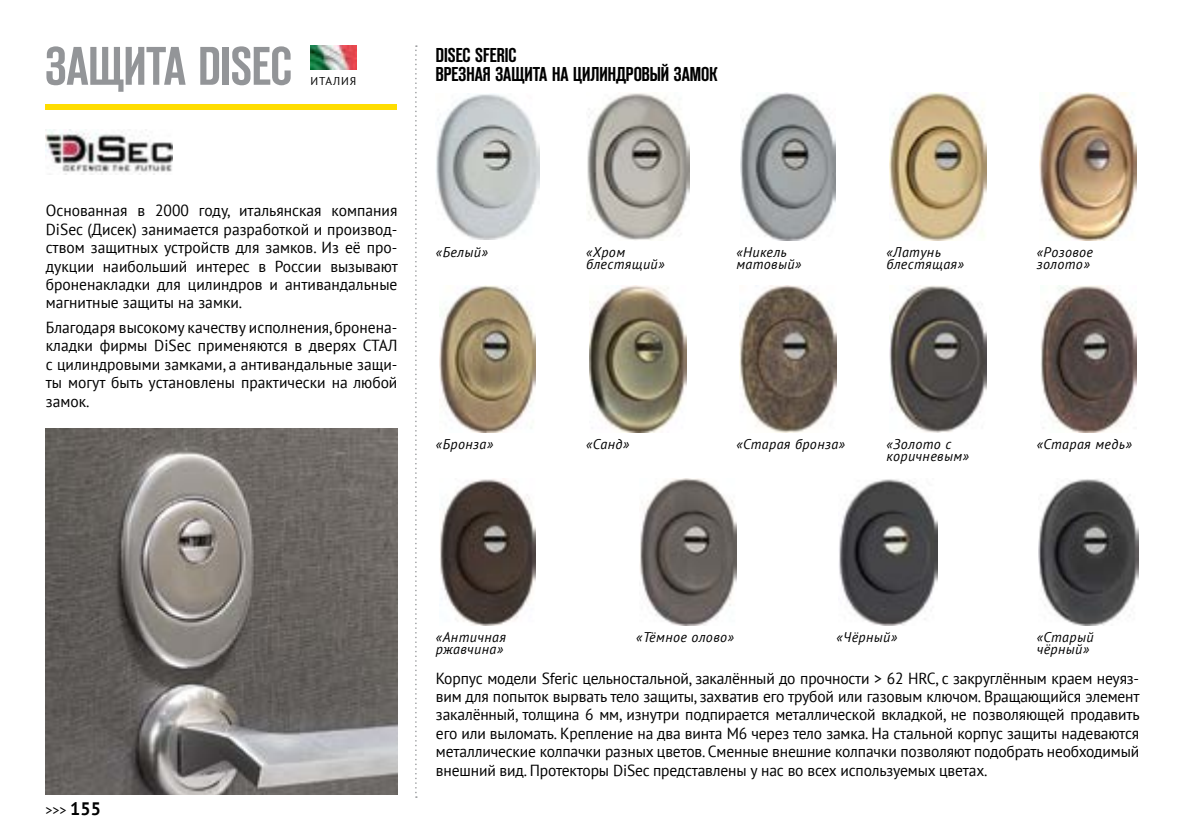
<style>
.page{position:relative;width:1191px;height:840px;background:#fff}
.page>*{position:absolute;margin:0;border:0;box-sizing:border-box;transform-origin:0 0}
.t1{font:54px "Reforma Grotesk Demi C";color:#939598}
.t2{font:20px/19px "Reforma Grotesk Demi C";color:#000}
.t3{font:16px/18.4px "PT Sans";color:#000;text-align:justify}
.t4{font:italic 14px/12px "PT Sans";letter-spacing:.03em;color:#000}
.t5{font:14px "PT Sans";color:#000}
.t6{font:11.4px "PT Sans";letter-spacing:.08em;color:#000}
.s1{font-weight:700;font-size:18px}
</style>
<div class="page">
<img style="left:640px;top:478px;width:96px;height:147px">
<img style="left:440px;top:478px;width:96px;height:147px">
<img style="left:839px;top:479px;width:98px;height:146px">
<img style="left:1038px;top:479px;width:100px;height:146px">
<img style="left:46px;top:130px;width:127px;height:44px">
<img style="left:46px;top:428px;width:351px;height:366px">
<div style="left:45px;top:104px;width:352px;height:6px;background:#fd0"></div>
<img style="left:436px;top:93px;width:103px;height:146px">
<img style="left:587px;top:93px;width:102px;height:147px">
<img style="left:1039px;top:93px;width:97px;height:147px">
<img style="left:889px;top:93px;width:97px;height:147px">
<img style="left:439px;top:285px;width:97px;height:147px">
<img style="left:739px;top:285px;width:97px;height:148px">
<img style="left:589px;top:285px;width:97px;height:147px">
<img style="left:890px;top:285px;width:96px;height:148px">
<img style="left:740px;top:93px;width:95px;height:147px">
<img style="left:1040px;top:285px;width:96px;height:148px">
<img style="left:310px;top:46px;width:47px;height:23px">
<svg style="left:415px;top:45px;width:2px;height:752px"></svg>
<h1 class="t1" style="left:45px;top:37px;width:248px">ЗАЩИТА DISEC</h1>
<p class="t2" style="left:436px;top:46px;width:283px">DISEC SFERIC<br>ВРЕЗНАЯ ЗАЩИТА НА ЦИЛИНДРОВЫЙ ЗАМОК</p>
<p class="t6" style="left:310px;top:74px;width:47px">ИТАЛИЯ</p>
<p class="t3" style="left:46px;top:201px;width:353px">Основанная в 2000 году, итальянская компания DiSec (Дисек) занимается разработкой и производ&shy;ством защитных устройств для замков. Из её про&shy;дукции наибольший интерес в России вызывают броненакладки для цилиндров и антивандальные магнитные защиты на замки.</p>
<p class="t3" style="left:46px;top:317px;width:353px">Благодаря высокому качеству исполнения, бронена&shy;кладки фирмы DiSec применяются в дверях СТАЛ с цилиндровыми замками, а антивандальные защи&shy;ты могут быть установлены практически на любой замок.</p>
<p class="t4" style="left:436px;top:245px;width:53px">«Белый»</p>
<p class="t4" style="left:586px;top:245px;width:80px">«Хром блестящий»</p>
<p class="t4" style="left:736px;top:245px;width:66px">«Никель матовый»</p>
<p class="t4" style="left:886px;top:245px;width:79px">«Латунь блестящая»</p>
<p class="t4" style="left:1036px;top:245px;width:58px">«Розовое золото»</p>
<p class="t4" style="left:436px;top:438px;width:59px">«Бронза»</p>
<p class="t4" style="left:586px;top:438px;width:44px">«Санд»</p>
<p class="t4" style="left:736px;top:438px;width:110px">«Старая бронза»</p>
<p class="t4" style="left:886px;top:438px;width:84px">«Золото с коричневым»</p>
<p class="t4" style="left:1036px;top:438px;width:97px">«Старая медь»</p>
<p class="t4" style="left:436px;top:630px;width:71px">«Античная ржавчина»</p>
<p class="t4" style="left:636px;top:630px;width:99px">«Тёмное олово»</p>
<p class="t4" style="left:836px;top:630px;width:62px">«Чёрный»</p>
<p class="t4" style="left:1036px;top:630px;width:58px">«Старый чёрный»</p>
<p class="t5" style="left:45px;top:800px;width:57px">&gt;&gt;&gt; <span class="s1">155</span></p>
<p class="t3" style="left:436px;top:668px;width:705px">Корпус модели Sferic цельностальной, закалённый до прочности &gt; 62 HRC, c закруглённым краем неуяз&shy;вим для попыток вырвать тело защиты, захватив его трубой или газовым ключом. Вращающийся элемент закалённый, толщина 6 мм, изнутри подпирается металлической вкладкой, не позволяющей продавить его или выломать. Крепление на два винта М6 через тело замка. На стальной корпус защиты надеваются металлические колпачки разных цветов. Сменные внешние колпачки позволяют подобрать необходимый внешний вид. Протекторы DiSec представлены у нас во всех используемых цветах.</p>
</div>
